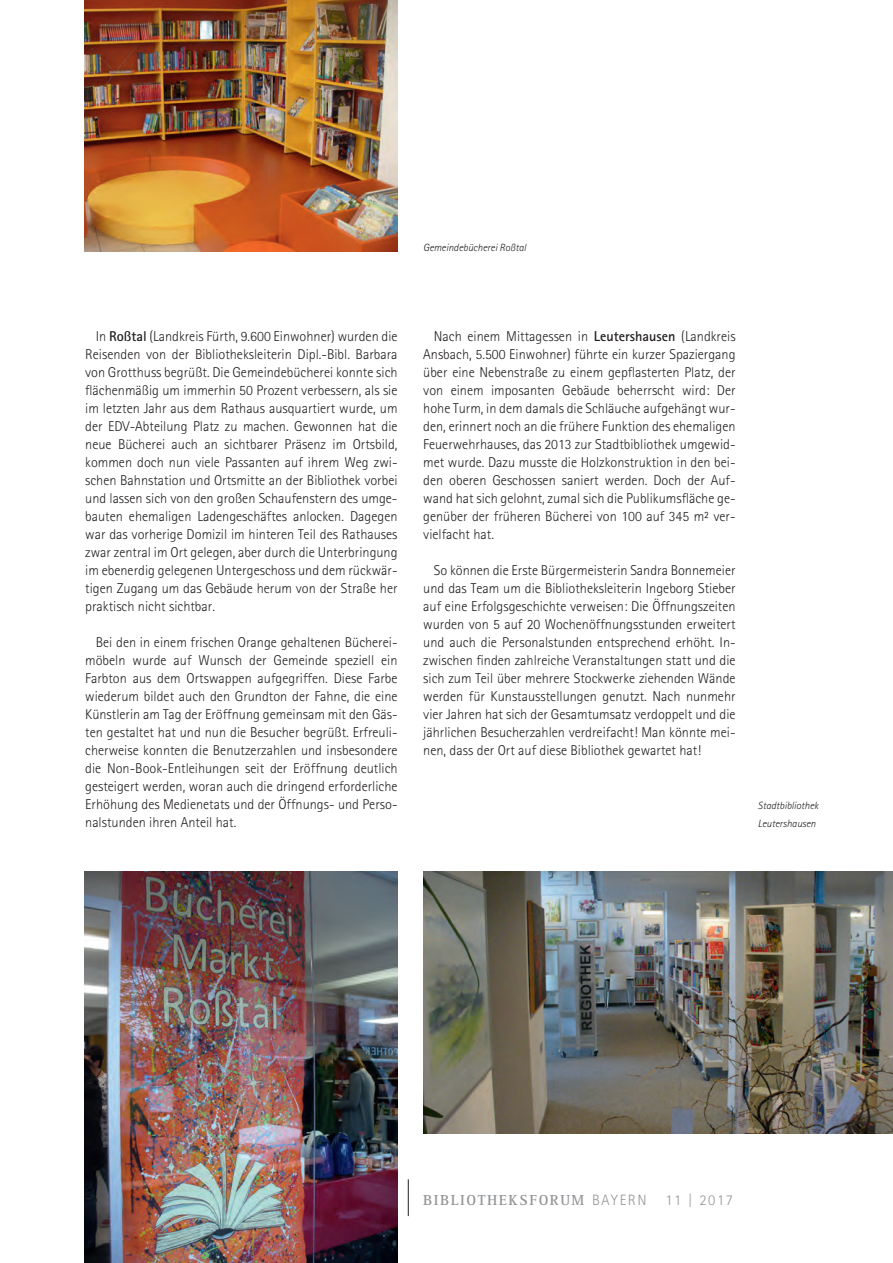
<style>
.page{position:relative;width:893px;height:1263px;background:#fff}
.page>*{position:absolute;margin:0;border:0;box-sizing:border-box;transform-origin:0 0}
.t1{font:700 15px "Rotis Serif Std";letter-spacing:.1em;color:#939598}
.t2{font:300 15px "Rotis Sans Serif Std";letter-spacing:.1em;color:#939598}
.t3{font:300 14.25px/18px "Rotis Sans Serif Std";color:#231f20;text-align:justify}
.t4{font:italic 300 10.5px/18px "Rotis Sans Serif Std";color:#231f20}
.s1{font-weight:700}
.s2{font-family:"Rotis Sans Serif Std";font-weight:300}
</style>
<div class="page">
<hr style="left:408px;top:1179px;width:1px;height:37px;background:#231f20">
<img style="left:84px;top:871px;width:313px;height:392px">
<img style="left:84px;top:0;width:313px;height:251px">
<img style="left:423px;top:871px;width:470px;height:262px">
<p class="t4" style="left:423px;top:240px;width:105px">Gemeindebücherei Roßtal</p>
<p class="t3" style="left:85px;top:329px;width:314px;text-indent:11px">In <span class="s1">Roßtal</span> (Landkreis Fürth, 9.600 Einwohner) wurden die Reisenden von der Bibliotheksleiterin Dipl.-Bibl. Barbara von Grotthuss begrüßt. Die Gemeindebücherei konnte sich flächenmäßig um immerhin 50 Prozent verbessern, als sie im letzten Jahr aus dem Rathaus ausquartiert wurde, um der EDV-Abteilung Platz zu machen. Gewonnen hat die neue Bücherei auch an sichtbarer Präsenz im Ortsbild, kommen doch nun viele Passanten auf ihrem Weg zwi&shy;schen Bahnstation und Ortsmitte an der Bibliothek vorbei und lassen sich von den großen Schaufenstern des umge&shy;bauten ehemaligen Ladengeschäftes anlocken. Dagegen war das vorherige Domizil im hinteren Teil des Rathauses zwar zentral im Ort gelegen, aber durch die Unterbringung im ebenerdig gelegenen Untergeschoss und dem rückwär&shy;tigen Zugang um das Gebäude herum von der Straße her praktisch nicht sichtbar.</p>
<p class="t3" style="left:85px;top:635px;width:314px;text-indent:11px">Bei den in einem frischen Orange gehaltenen Bücherei&shy;möbeln wurde auf Wunsch der Gemeinde speziell ein Farbton aus dem Ortswappen aufgegriffen. Diese Farbe wiederum bildet auch den Grundton der Fahne, die eine Künstlerin am Tag der Eröffnung gemeinsam mit den Gäs&shy;ten gestaltet hat und nun die Besucher begrüßt. Erfreuli&shy;cherweise konnten die Benutzerzahlen und insbesondere die Non-Book-Entleihungen seit der Eröffnung deutlich gesteigert werden, woran auch die dringend erforderliche Erhöhung des Medienetats und der Öffnungs- und Perso&shy;nalstunden ihren Anteil hat.</p>
<p class="t3" style="left:423px;top:329px;width:314px;text-indent:11px">Nach einem Mittagessen in <span class="s1">Leutershausen</span> (Landkreis Ansbach, 5.500 Einwohner) führte ein kurzer Spaziergang über eine Nebenstraße zu einem gepflasterten Platz, der von einem imposanten Gebäude beherrscht wird: Der hohe Turm, in dem damals die Schläuche aufgehängt wur&shy;den, erinnert noch an die frühere Funktion des ehemaligen Feuerwehrhauses, das 2013 zur Stadtbibliothek umgewid&shy;met wurde. Dazu musste die Holzkonstruktion in den bei&shy;den oberen Geschossen saniert werden. Doch der Auf&shy;wand hat sich gelohnt, zumal sich die Publikumsfläche ge&shy;genüber der früheren Bücherei von 100 auf 345 m² ver&shy;vielfacht hat.</p>
<p class="t3" style="left:423px;top:563px;width:314px;text-indent:11px">So können die Erste Bürgermeisterin Sandra Bonnemeier und das Team um die Bibliotheksleiterin Ingeborg Stieber auf eine Erfolgsgeschichte verweisen: Die Öffnungszeiten wurden von 5 auf 20 Wochenöffnungsstunden erweitert und auch die Personalstunden entsprechend erhöht. In&shy;zwischen finden zahlreiche Veranstaltungen statt und die sich zum Teil über mehrere Stockwerke ziehenden Wände werden für Kunstausstellungen genutzt. Nach nunmehr vier Jahren hat sich der Gesamtumsatz verdoppelt und die jährlichen Besucherzahlen verdreifacht! Man könnte mei&shy;nen, dass der Ort auf diese Bibliothek gewartet hat!</p>
<p class="t4" style="left:758px;top:798px;width:62px">Stadtbibliothek<br>Leutershausen</p>
<p class="t1" style="left:423px;top:1195px;width:225px">BIBLIOTHEKSFORUM <span class="s2">BAYERN</span></p>
<p class="t2" style="left:665px;top:1195px;width:69px">11 | 2017</p>
</div>
